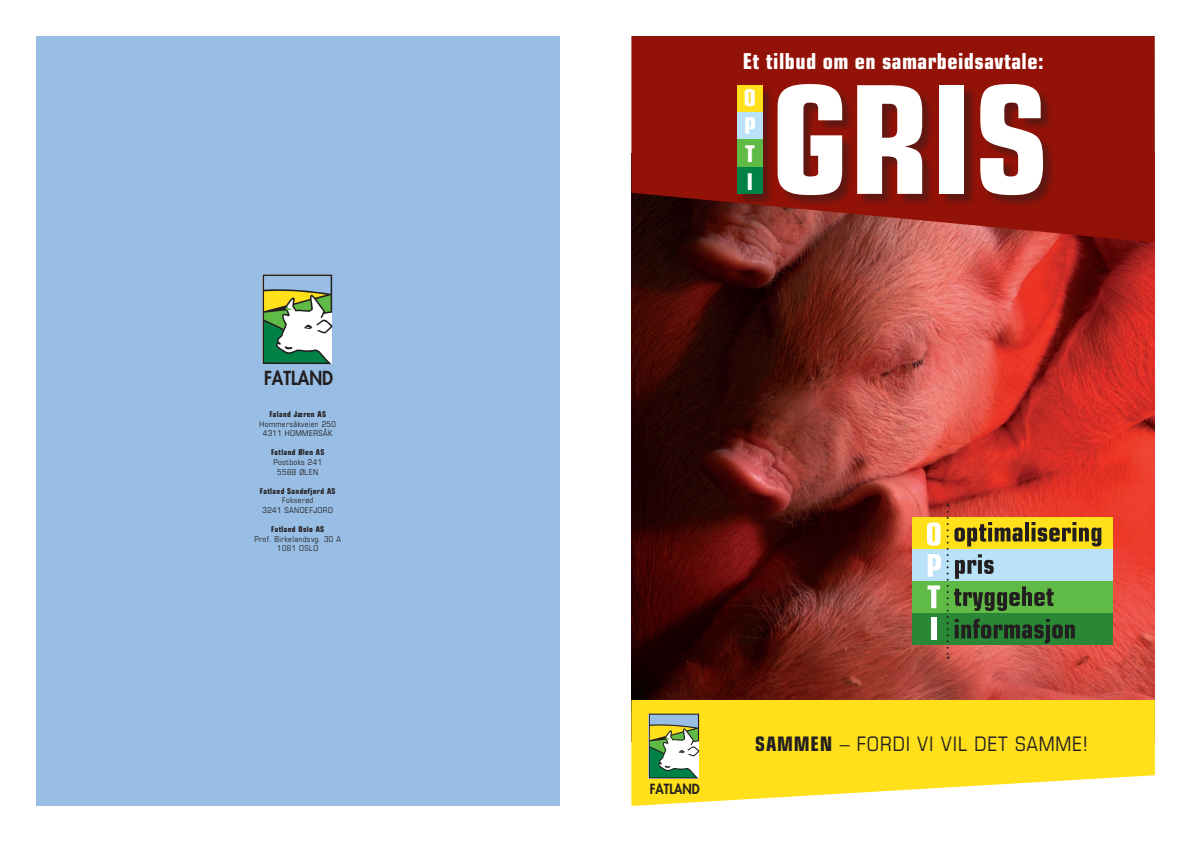
<style>
.page{position:relative;width:1191px;height:842px;background:#fff}
.page>*{position:absolute;margin:0;border:0;box-sizing:border-box;transform-origin:0 0}
.t1{font:700 condensed 150.1px "Eurostile";color:#fff}
.t2{font:700 condensed 23.1px/27.8px "Eurostile";color:#fff;text-align:justify}
.t3{font:700 condensed 22px "Eurostile";letter-spacing:.02em;color:#fff}
.t4{font:condensed 20px "Eurostile";letter-spacing:.04em;color:#231f20}
.t5{font:800 18.9px "Futura";color:#231f20;scale:.9 1}
.t6{font:800 13.7px "Futura";color:#231f20;scale:.9 1}
.t7{font:condensed 8px/9.6px "Eurostile";letter-spacing:.05em;color:#231f20}
.t8{font:700 condensed 8px "Eurostile";letter-spacing:.05em;color:#231f20}
.s1{font-weight:700}
</style>
<div class="page">
<img style="left:631px;top:242px;width:523px;height:458px">
<svg style="left:631px;top:36px;width:523px;height:206px;background:#861107"></svg>
<svg style="left:631px;top:700px;width:523px;height:106px;background:#fee43e"></svg>
<div style="left:738px;top:85px;width:453px;height:195px;background:#231f20;opacity:.45"></div>
<div style="left:737px;top:165px;width:25px;height:29px;background:#008247"></div>
<div style="left:737px;top:85px;width:25px;height:28px;background:#ffe01b"></div>
<div style="left:737px;top:112px;width:25px;height:29px;background:#b9e1f7"></div>
<div style="left:737px;top:139px;width:25px;height:28px;background:#60bb46"></div>
<svg style="left:648px;top:714px;width:51px;height:64px"></svg>
<div style="left:36px;top:36px;width:523px;height:770px;background:#99bee5"></div>
<svg style="left:262px;top:274px;width:70px;height:90px;background:#93b291"></svg>
<div style="left:912px;top:611px;width:200px;height:33px;background:#298736"></div>
<div style="left:912px;top:518px;width:200px;height:33px;background:#ffe01b"></div>
<div style="left:912px;top:549px;width:200px;height:33px;background:#b9e1f7"></div>
<div style="left:912px;top:581px;width:200px;height:32px;background:#60bb46"></div>
<svg style="left:954px;top:522px;width:147px;height:24px"></svg>
<svg style="left:955px;top:554px;width:38px;height:25px"></svg>
<svg style="left:954px;top:586px;width:99px;height:25px"></svg>
<svg style="left:954px;top:619px;width:120px;height:24px"></svg>
<svg style="left:927px;top:505px;width:21px;height:154px"></svg>
<div style="left:931px;top:617px;width:5px;height:23px;background:#fff"></div>
<h3 class="t5" style="left:264px;top:365px;width:78px">FATLAND</h3>
<p class="t8" style="left:269px;top:409px;width:58px">Faland Jæren AS</p>
<p class="t7" style="left:263px;top:419px;width:74px;text-indent:-3px">Hommersåkveien 250<br>4311 HOMMERS</p>
<p class="t7" style="left:323px;top:428px;width:11px">ÅK</p>
<p class="t8" style="left:271px;top:448px;width:55px">Fatland Ølen AS</p>
<p class="t7" style="left:273px;top:457px;width:50px;text-align:center">Postboks 241<br>5588 ØLEN</p>
<p class="t8" style="left:260px;top:486px;width:77px">Fatland Sandefjord AS</p>
<p class="t7" style="left:262px;top:496px;width:61px;text-indent:20px">Fokserød<br>3241 SANDEFJORD</p>
<p class="t8" style="left:271px;top:524px;width:55px">Fatland Oslo AS</p>
<p class="t7" style="left:277px;top:534px;width:65px;text-indent:-23px">Prof. Birkelandsvg. 30 A<br>1081 OSLO</p>
<h3 class="t3" style="left:742px;top:48px;width:302px">Et tilbud om en samarbeidsavtale:</h3>
<h2 class="t2" style="left:744px;top:84px;width:14px">O P T I</h2>
<h1 class="t1" style="left:771px;top:49px;width:280px">GRIS</h1>
<h3 class="t6" style="left:650px;top:779px;width:57px">FATLAND</h3>
<h3 class="t4" style="left:755px;top:732px;width:334px"><span class="s1">Sammen</span> – fordi vi vil det samme!</h3>
</div>
